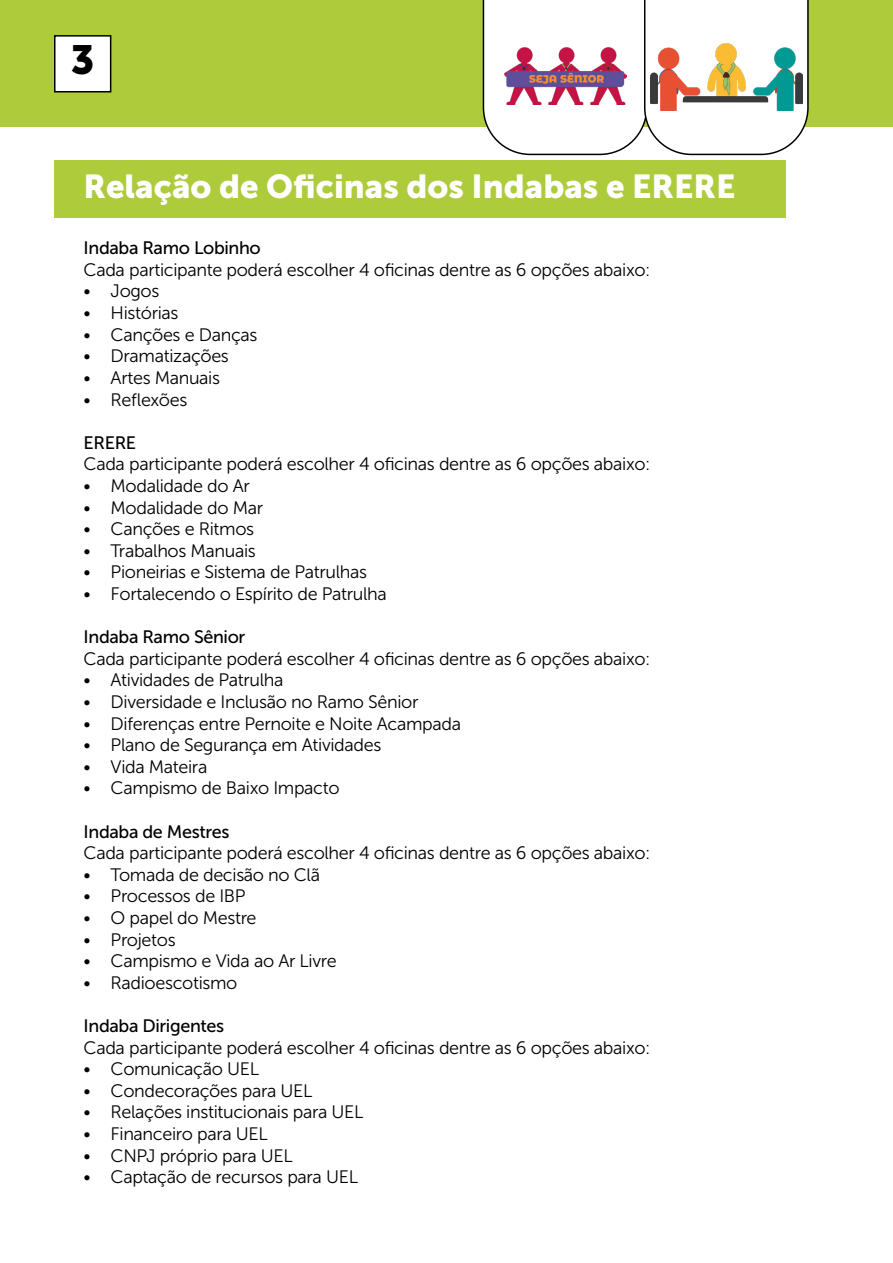
<style>
.page{position:relative;width:893px;height:1263px;background:#fff}
.page>*{position:absolute;margin:0;border:0;box-sizing:border-box;transform-origin:0 0}
.t1{font:40.5px "Museo Sans 900";color:#000}
.t2{font:33px "Museo Sans 900";color:#fff}
.t3{font:18px "Museo Sans 300";letter-spacing:-.02em;color:#000}
.t4{font:18px "Museo Sans 500";letter-spacing:-.02em;color:#000}
</style>
<div class="page">
<div style="left:0;top:0;width:893px;height:127px;background:#adcb3b"></div>
<div style="left:55px;top:36px;width:56px;height:56px;background:#fff"></div>
<div style="left:54px;top:35px;width:57px;height:57px;border:2px solid #000"></div>
<div style="left:54px;top:160px;width:731px;height:57px;background:#adcb3b"></div>
<svg style="left:483px;top:0;width:326px;height:155px"></svg>
<img style="left:650px;top:44px;width:152px;height:66px">
<h1 class="t1" style="left:71px;top:37px;width:25px">3</h1>
<h2 class="t2" style="left:84px;top:168px;width:653px">Relação de Oficinas dos Indabas e ERERE</h2>
<p class="t4" style="left:84px;top:238px;width:179px">Indaba Ramo Lobinho</p>
<p class="t3" style="left:84px;top:260px;width:568px">Cada participante poderá escolher 4 oficinas dentre as 6 opções abaixo:</p>
<p class="t3" style="left:84px;top:282px;width:77px">• Jogos</p>
<p class="t3" style="left:84px;top:303px;width:96px">• Histórias</p>
<p class="t3" style="left:84px;top:325px;width:175px">• Canções e Danças</p>
<p class="t3" style="left:84px;top:346px;width:147px">• Dramatizações</p>
<p class="t3" style="left:84px;top:368px;width:138px">• Artes Manuais</p>
<p class="t3" style="left:84px;top:390px;width:105px">• Reflexões</p>
<p class="t4" style="left:84px;top:433px;width:54px">ERERE</p>
<p class="t3" style="left:84px;top:454px;width:568px">Cada participante poderá escolher 4 oficinas dentre as 6 opções abaixo:</p>
<p class="t3" style="left:84px;top:476px;width:168px">• Modalidade do Ar</p>
<p class="t3" style="left:84px;top:498px;width:181px">• Modalidade do Mar</p>
<p class="t3" style="left:84px;top:519px;width:172px">• Canções e Ritmos</p>
<p class="t3" style="left:84px;top:541px;width:174px">• Trabalhos Manuais</p>
<p class="t3" style="left:84px;top:562px;width:285px">• Pioneirias e Sistema de Patrulhas</p>
<p class="t3" style="left:84px;top:584px;width:305px">• Fortalecendo o Espírito de Patrulha</p>
<p class="t4" style="left:84px;top:627px;width:163px">Indaba Ramo Sênior</p>
<p class="t3" style="left:84px;top:649px;width:568px">Cada participante poderá escolher 4 oficinas dentre as 6 opções abaixo:</p>
<p class="t3" style="left:84px;top:670px;width:201px">• Atividades de Patrulha</p>
<p class="t3" style="left:84px;top:692px;width:336px">• Diversidade e Inclusão no Ramo Sênior</p>
<p class="t3" style="left:84px;top:714px;width:379px">• Diferenças entre Pernoite e Noite Acampada</p>
<p class="t3" style="left:84px;top:735px;width:299px">• Plano de Segurança em Atividades</p>
<p class="t3" style="left:84px;top:757px;width:125px">• Vida Mateira</p>
<p class="t3" style="left:84px;top:778px;width:258px">• Campismo de Baixo Impacto</p>
<p class="t4" style="left:84px;top:821px;width:147px">Indaba de Mestres</p>
<p class="t3" style="left:84px;top:843px;width:568px">Cada participante poderá escolher 4 oficinas dentre as 6 opções abaixo:</p>
<p class="t3" style="left:84px;top:865px;width:238px">• Tomada de decisão no Clã</p>
<p class="t3" style="left:84px;top:886px;width:163px">• Processos de IBP</p>
<p class="t3" style="left:84px;top:908px;width:174px">• O papel do Mestre</p>
<p class="t3" style="left:84px;top:930px;width:94px">• Projetos</p>
<p class="t3" style="left:84px;top:951px;width:254px">• Campismo e Vida ao Ar Livre</p>
<p class="t3" style="left:84px;top:973px;width:155px">• Radioescotismo</p>
<p class="t4" style="left:84px;top:1016px;width:142px">Indaba Dirigentes</p>
<p class="t3" style="left:84px;top:1038px;width:568px">Cada participante poderá escolher 4 oficinas dentre as 6 opções abaixo:</p>
<p class="t3" style="left:84px;top:1059px;width:177px">• Comunicação UEL</p>
<p class="t3" style="left:84px;top:1081px;width:230px">• Condecorações para UEL</p>
<p class="t3" style="left:84px;top:1102px;width:281px">• Relações institucionais para UEL</p>
<p class="t3" style="left:84px;top:1124px;width:186px">• Financeiro para UEL</p>
<p class="t3" style="left:84px;top:1146px;width:211px">• CNPJ próprio para UEL</p>
<p class="t3" style="left:84px;top:1167px;width:276px">• Captação de recursos para UEL</p>
</div>
